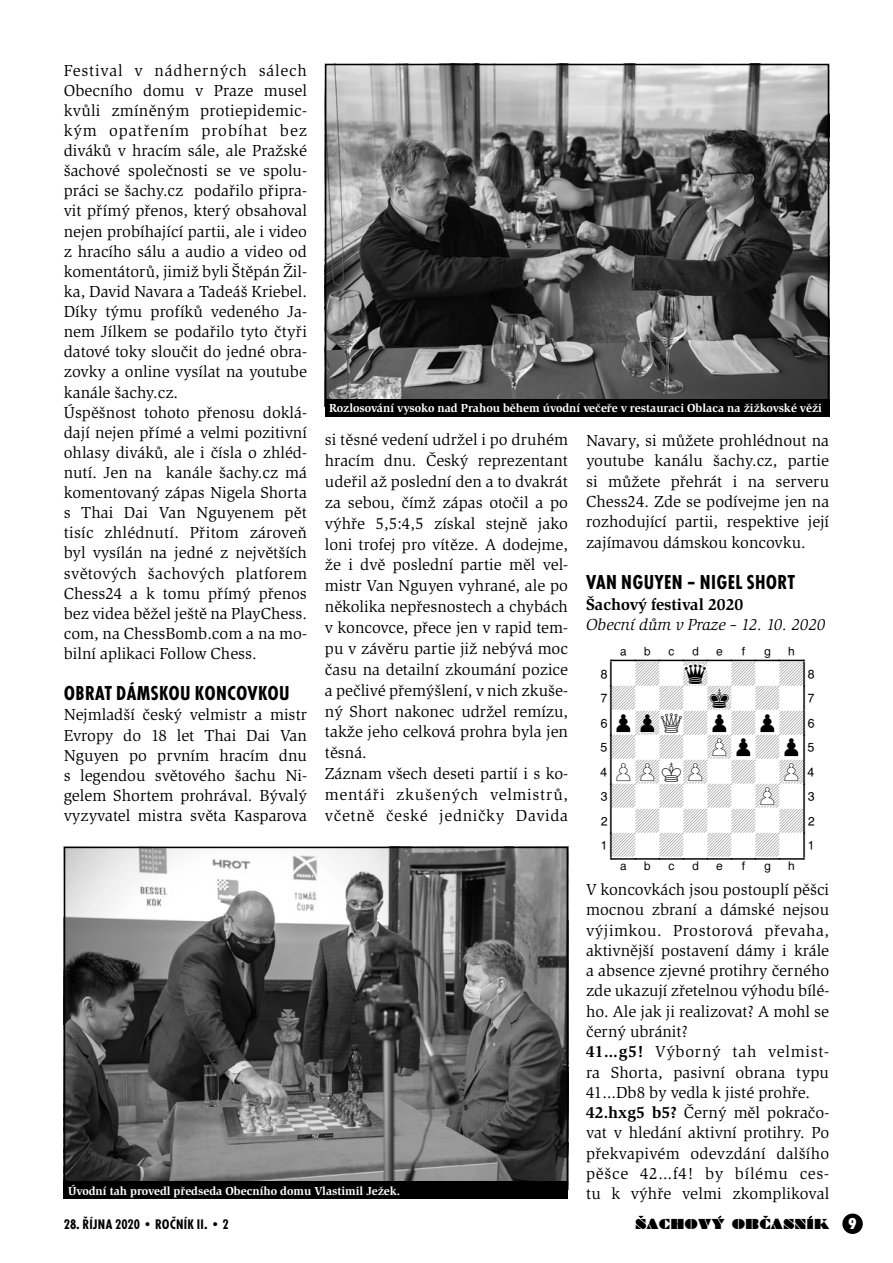
<style>
.page{position:relative;width:893px;height:1263px;background:#fff}
.page>*{position:absolute;margin:0;border:0;box-sizing:border-box;transform-origin:0 0}
.t1{font:24px/24.5px "Diagram TT Fritz";color:#000;text-align:justify}
.t2{font:700 condensed 21px "Futura TOT";letter-spacing:.015em;color:#000}
.t3{font:16.5px/20.1px "Slimbach Itc TOT";color:#000}
.t4{font:italic 16.5px "Slimbach Itc TOT";color:#000}
.t5{font:700 16.5px "Slimbach Itc TOT";color:#000}
.t6{font:700 condensed 14.4px "Futura TOT";letter-spacing:.015em;color:#000}
.t7{font:13.2px "Braggadocio";letter-spacing:.025em;color:#000}
.t8{font:700 12px "Slimbach Itc TOT";color:#fff}
.s1{font-weight:700}
.s2{font-family:"Futura TOT Extr Bold Cond";font-size:16.5px;color:#fff}
</style>
<div class="page">
<div style="left:842px;top:1213px;width:21px;height:21px;background:#000;border-radius:50%"></div>
<img style="left:67px;top:850px;width:498px;height:332px">
<div style="left:64px;top:847px;width:504px;height:343px;border:2px solid #000"></div>
<div style="left:64px;top:1182px;width:504px;height:17px;background:#000"></div>
<img style="left:328px;top:67px;width:498px;height:332px">
<div style="left:325px;top:64px;width:504px;height:343px;border:2px solid #000"></div>
<div style="left:325px;top:399px;width:504px;height:17px;background:#000"></div>
<p class="t3" style="left:64px;top:60px;width:245px">Festival v nádherných sálech<br>Obecního domu v Praze musel kvůli zmíněným protiepidemic&shy;kým opatřením probíhat bez diváků v hracím sále, ale Pražské šachové společnosti se ve spolu&shy;práci se šachy.cz podařilo připra&shy;vit přímý přenos, který obsahoval nejen probíhající partii, ale i video z hracího sálu a audio a video od komentátorů, jimiž byli Štěpán Žil&shy;ka, David Navara a Tadeáš Kriebel.<br>Díky týmu profíků vedeného Ja&shy;nem Jílkem se podařilo tyto čtyři datové toky sloučit do jedné obra&shy;zovky a online vysílat na youtube kanále šachy.cz.<br>Úspěšnost tohoto přenosu doklá&shy;dají nejen přímé a velmi pozitivní ohlasy diváků, ale i čísla o zhléd&shy;nutí. Jen na kanále šachy.cz má komentovaný zápas Nigela Shorta s Thai Dai Van Nguyenem pět tisíc zhlédnutí. Přitom zároveň byl vysílán na jedné z největších světových šachových platforem<br>Chess24 a k tomu přímý přenos bez videa běžel ještě na PlayChess. com, na ChessBomb.com a na mo&shy;bilní aplikaci Follow Chess.</p>
<p class="t2" style="left:64px;top:681px;width:227px">OBRAT DÁMSKOU KONCOVKOU</p>
<p class="t3" style="left:64px;top:705px;width:245px;text-align:justify">Nejmladší český velmistr a mistr Evropy do 18 let Thai Dai Van Nguyen po prvním hracím dnu s legendou světového šachu Ni&shy;gelem Shortem prohrával. Bývalý vyzyvatel mistra světa Kasparova</p>
<p class="t8" style="left:329px;top:401px;width:494px">Rozlosování vysoko nad Prahou během úvodní večeře v restauraci Oblaca na žižkovské věži</p>
<p class="t3" style="left:325px;top:429px;width:245px;line-height:20.9px">si těsné vedení udržel i po druhém hracím dnu. Český reprezentant udeřil až poslední den a to dvakrát za sebou, čímž zápas otočil a po výhře 5,5:4,5 získal stejně jako loni trofej pro vítěze. A dodejme, že i dvě poslední partie měl vel&shy;mistr Van Nguyen vyhrané, ale po několika nepřesnostech a chybách v koncovce, přece jen v rapid tem&shy;pu v závěru partie již nebývá moc času na detailní zkoumání pozice a pečlivé přemýšlení, v nich zkuše&shy;ný Short nakonec udržel remízu, takže jeho celková prohra byla jen těsná.<br>Záznam všech deseti partií i s ko&shy;mentáři zkušených velmistrů, včetně české jedničky Davida</p>
<p class="t3" style="left:586px;top:431px;width:245px;text-align:justify">Navary, si můžete prohlédnout na youtube kanálu šachy.cz, partie si můžete přehrát i na serveru Chess24. Zde se podívejme jen na rozhodující partii, respektive její zajímavou dámskou koncovku.</p>
<p class="t2" style="left:586px;top:570px;width:210px">VAN NGUYEN – NIGEL SHORT</p>
<p class="t5" style="left:586px;top:594px;width:159px">Šachový festival 2020</p>
<p class="t4" style="left:586px;top:615px;width:241px">Obecní dům v Praze – 12. 10. 2020</p>
<h1 class="t1" style="left:596px;top:637px;width:225px">XABCDEFGHY 8-+-WQ-+-+( 7+-+-MK-+-' 6PZPQ+P+P+&amp; 5+-+-ZPP+P% 4PZPKZP-+-ZP$ 3+-+-+-ZP-# 2-+-+-+-+" 1+-+-+-+-!<br>XABCDEFGHY</h1>
<p class="t3" style="left:586px;top:879px;width:245px">V koncovkách jsou postouplí pěšci mocnou zbraní a dámské nejsou výjimkou. Prostorová převaha, aktivnější postavení dámy i krále a absence zjevné protihry černého zde ukazují zřetelnou výhodu bílé&shy;ho. Ale jak ji realizovat? A mohl se černý ubránit?<br><span class="s1">41…g5!</span> Výborný tah velmist&shy;ra Shorta, pasivní obrana typu<br>41…Db8 by vedla k jisté prohře.<br><span class="s1">42.hxg5 b5?</span> Černý měl pokračo&shy;vat v hledání aktivní protihry. Po překvapivém odevzdání dalšího pěšce 42…f4! by bílému ces&shy;tu k výhře velmi zkomplikoval</p>
<p class="t8" style="left:68px;top:1183px;width:334px">Úvodní tah provedl předseda Obecního domu Vlastimil Ježek.</p>
<p class="t6" style="left:64px;top:1216px;width:167px">28. ŘÍJNA 2020 • ROČNÍK II. • 2</p>
<p class="t7" style="left:635px;top:1216px;width:223px">SACHOVY OBCASNIK <span class="s2">9</span></p>
</div>
